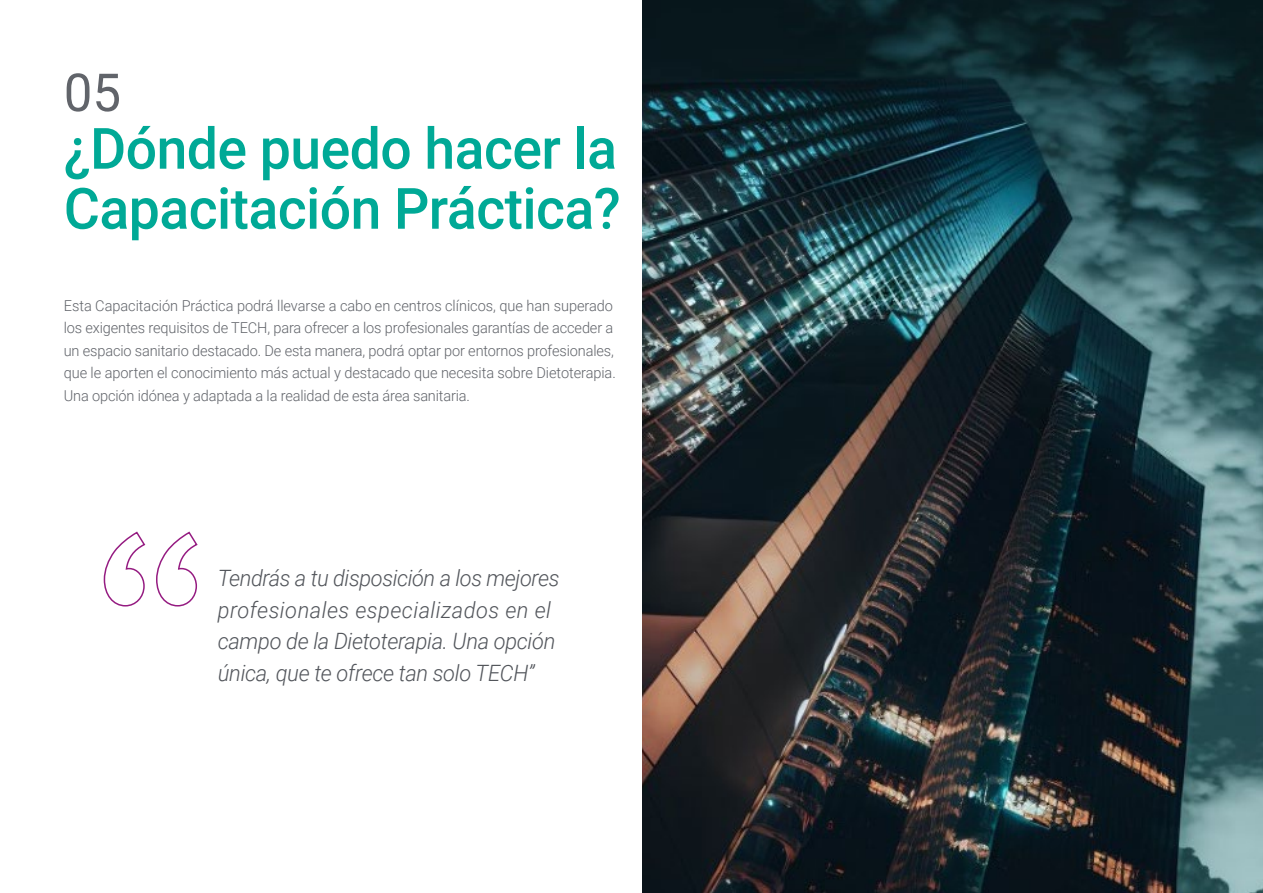
<style>
.page{position:relative;width:1263px;height:893px;background:#fff}
.page>*{position:absolute;margin:0;border:0;box-sizing:border-box;transform-origin:0 0}
.t1{font:500 57px/60px "Roboto";letter-spacing:-.01em;color:#00a996}
.t2{font:52.5px "Roboto";color:#61646a}
.t3{font:italic 300 22.5px/31.5px "Roboto";letter-spacing:-.015em;color:#52555b}
.t4{font:300 15px/22.5px "Roboto";letter-spacing:-.01em;color:#61646a}
</style>
<div class="page">
<svg style="left:103px;top:531px;width:95px;height:76px"></svg>
<img style="left:642px;top:0;width:621px;height:893px">
<h2 class="t2" style="left:64px;top:56px;width:59px">05</h2>
<h1 class="t1" style="left:64px;top:116px;width:558px">¿Dónde puedo hacer la<br>Capacitación Práctica?</h1>
<p class="t4" style="left:64px;top:293px;width:553px">Esta Capacitación Práctica podrá llevarse a cabo en centros clínicos, que han superado los exigentes requisitos de TECH, para ofrecer a los profesionales garantías de acceder a un espacio sanitario destacado. De esta manera, podrá optar por entornos profesionales, que le aporten el conocimiento más actual y destacado que necesita sobre Dietoterapia.<br>Una opción idónea y adaptada a la realidad de esta área sanitaria.</p>
<h3 class="t3" style="left:218px;top:561px;width:343px">Tendrás a tu disposición a los mejores profesionales especializados en el campo de la Dietoterapia. Una opción única, que te ofrece tan solo TECH”</h3>
</div>
